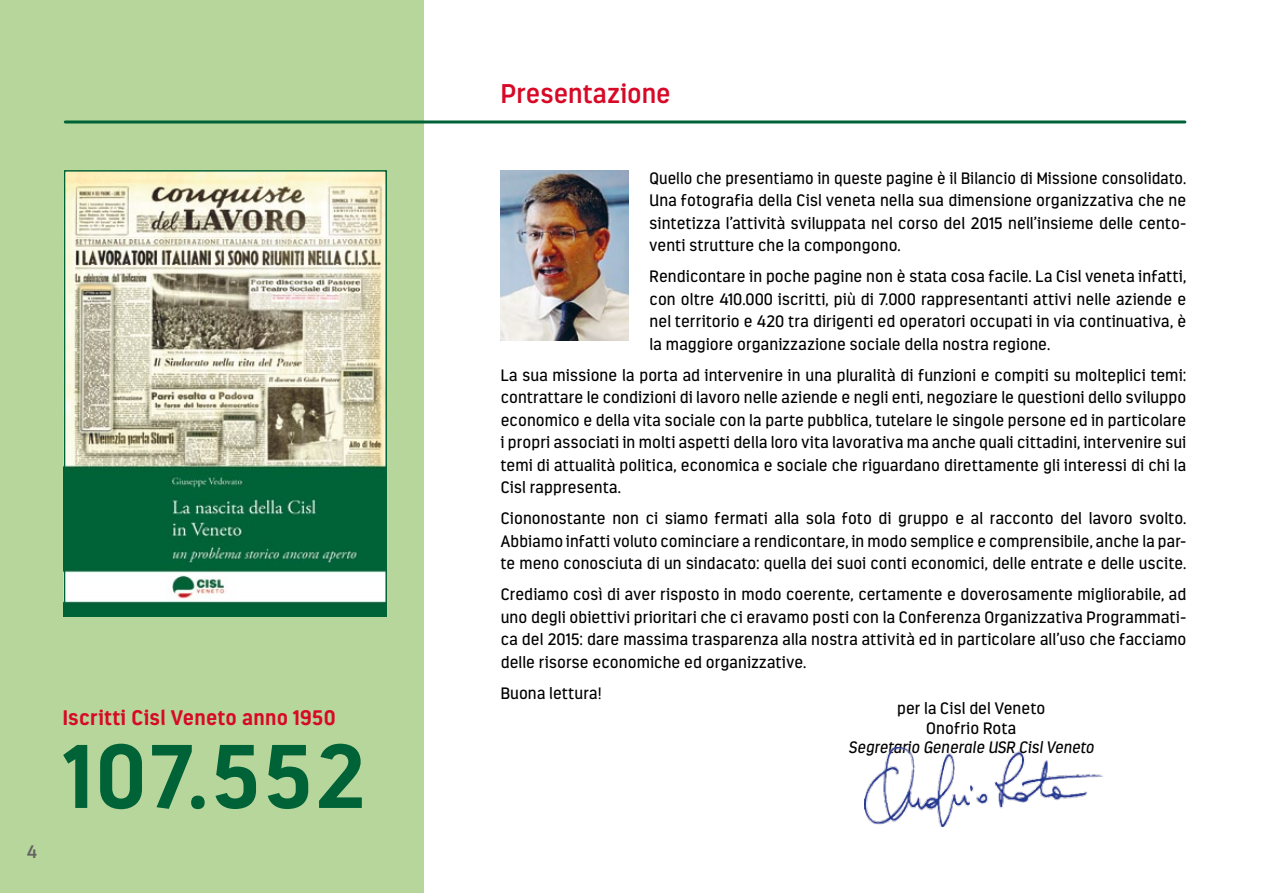
<style>
.page{position:relative;width:1263px;height:893px;background:#fff}
.page>*{position:absolute;margin:0;border:0;box-sizing:border-box;transform-origin:0 0}
.t1{font:700 90px "Estandar";letter-spacing:.035em;color:#006237}
.t2{font:600 27px "Estandar";letter-spacing:.005em;color:#d70926}
.t3{font:700 21px "Estandar";letter-spacing:.02em;color:#d70926}
.t4{font:600 18px "Estandar";color:#646363}
.t5{font:16.5px/22.5px "Estandar";letter-spacing:.015em;color:#000;text-align:justify}
.t6{font:italic 16.5px "Estandar";letter-spacing:.01em;color:#000}
</style>
<div class="page">
<div style="left:0;top:0;width:424px;height:893px;background:#b7d69b"></div>
<img style="left:501px;top:170px;width:127px;height:170px">
<img style="left:67px;top:173px;width:317px;height:441px">
<div style="left:64px;top:170px;width:323px;height:447px;border:2px solid #006237"></div>
<hr style="left:65px;top:120px;width:1120px;height:3px;background:#006237">
<img style="left:864px;top:747px;width:238px;height:79px">
<p class="t4" style="left:27px;top:841px;width:12px">4</p>
<p class="t3" style="left:63px;top:705px;width:274px">Iscritti Cisl Veneto anno 1950</p>
<h1 class="t1" style="left:65px;top:722px;width:301px">107.552</h1>
<h2 class="t2" style="left:501px;top:77px;width:171px">Presentazione</h2>
<p class="t5" style="left:649px;top:167px;width:538px">Quello che presentiamo in queste pagine è il Bilancio di Missione consolidato.<br>Una fotografia della Cisl veneta nella sua dimensione organizzativa che ne sintetizza l’attività sviluppata nel corso del 2015 nell’insieme delle cento&shy;venti strutture che la compongono.</p>
<p class="t5" style="left:649px;top:265px;width:538px">Rendicontare in poche pagine non è stata cosa facile. La Cisl veneta infatti, con oltre 410.000 iscritti, più di 7.000 rappresentanti attivi nelle aziende e nel territorio e 420 tra dirigenti ed operatori occupati in via continuativa, è la maggiore organizzazione sociale della nostra regione.</p>
<p class="t5" style="left:501px;top:364px;width:687px">La sua missione la porta ad intervenire in una pluralità di funzioni e compiti su molteplici temi: contrattare le condizioni di lavoro nelle aziende e negli enti, negoziare le questioni dello sviluppo economico e della vita sociale con la parte pubblica, tutelare le singole persone ed in particolare i propri associati in molti aspetti della loro vita lavorativa ma anche quali cittadini, intervenire sui temi di attualità politica, economica e sociale che riguardano direttamente gli interessi di chi la Cisl rappresenta.</p>
<p class="t5" style="left:501px;top:507px;width:687px">Ciononostante non ci siamo fermati alla sola foto di gruppo e al racconto del lavoro svolto.<br>Abbiamo infatti voluto cominciare a rendicontare, in modo semplice e comprensibile, anche la par&shy;te meno conosciuta di un sindacato: quella dei suoi conti economici, delle entrate e delle uscite.</p>
<p class="t5" style="left:501px;top:583px;width:687px">Crediamo così di aver risposto in modo coerente, certamente e doverosamente migliorabile, ad uno degli obiettivi prioritari che ci eravamo posti con la Conferenza Organizzativa Programmati&shy;ca del 2015: dare massima trasparenza alla nostra attività ed in particolare all’uso che facciamo delle risorse economiche ed organizzative.</p>
<p class="t5" style="left:501px;top:682px;width:102px">Buona lettura!</p>
<p class="t5" style="left:897px;top:698px;width:150px;line-height:19.8px;text-align:center">per la Cisl del Veneto<br>Onofrio Rota</p>
<p class="t6" style="left:848px;top:738px;width:247px">Segretario Generale USR Cisl Veneto</p>
</div>
